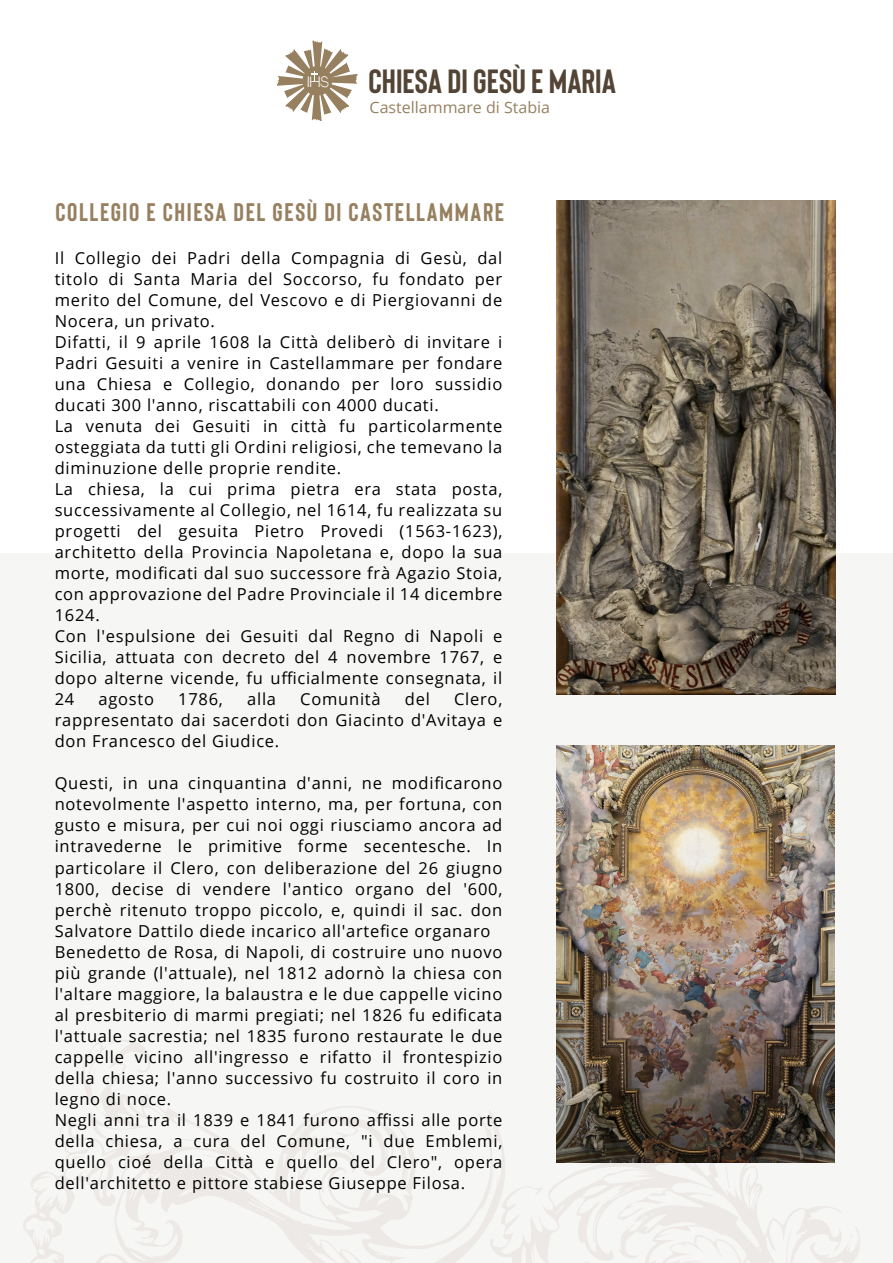
<style>
.page{position:relative;width:893px;height:1263px;background:#fff}
.page>*{position:absolute;margin:0;border:0;box-sizing:border-box;transform-origin:0 0}
.t1{font:700 33.6px "Bison";color:#544435}
.t2{font:700 25.5px "Bison";letter-spacing:.06em;color:#97805f}
.t3{font:16.5px/21px "Open Sans";letter-spacing:.045em;color:#000}
.t4{font:15.6px "Open Sans";color:#97805f}
.t5{font:300 expanded 14.85px "Agrandir";color:#fff}
</style>
<div class="page">
<div style="left:0;top:554px;width:893px;height:709px;background:#f6f6f5"></div>
<svg style="left:277px;top:40px;width:81px;height:81px"></svg>
<svg style="left:505px;top:1049px;width:337px;height:214px"></svg>
<svg style="left:725px;top:1162px;width:4px;height:26px"></svg>
<svg style="left:747px;top:1261px;width:8px;height:2px"></svg>
<svg style="left:745px;top:1173px;width:5px;height:23px"></svg>
<svg style="left:797px;top:1226px;width:63px;height:37px"></svg>
<svg style="left:617px;top:1196px;width:48px;height:35px"></svg>
<svg style="left:757px;top:1247px;width:5px;height:5px"></svg>
<svg style="left:23px;top:1040px;width:482px;height:223px"></svg>
<svg style="left:82px;top:1041px;width:25px;height:70px"></svg>
<svg style="left:168px;top:1183px;width:8px;height:6px"></svg>
<svg style="left:203px;top:1154px;width:20px;height:5px"></svg>
<svg style="left:490px;top:1165px;width:6px;height:29px"></svg>
<svg style="left:72px;top:1156px;width:12px;height:3px"></svg>
<svg style="left:380px;top:1131px;width:4px;height:6px"></svg>
<svg style="left:377px;top:1212px;width:6px;height:4px"></svg>
<svg style="left:286px;top:1121px;width:32px;height:33px"></svg>
<svg style="left:142px;top:1170px;width:20px;height:18px"></svg>
<svg style="left:484px;top:1113px;width:13px;height:31px"></svg>
<svg style="left:298px;top:1232px;width:20px;height:21px"></svg>
<img style="left:557px;top:200px;width:278px;height:495px">
<img style="left:557px;top:745px;width:278px;height:417px">
<p class="t5" style="left:307px;top:72px;width:23px">IHS</p>
<h1 class="t1" style="left:369px;top:63px;width:249px">CHIESA DI GESÙ E MARIA</h1>
<p class="t4" style="left:370px;top:96px;width:182px">Castellammare di Stabia</p>
<h2 class="t2" style="left:56px;top:199px;width:450px">COLLEGIO E CHIESA DEL GESÙ DI CASTELLAMMARE</h2>
<p class="t3" style="left:55px;top:247px;width:449px">Il Collegio dei Padri della Compagnia di Gesù, dal titolo di Santa Maria del Soccorso, fu fondato per merito del Comune, del Vescovo e di Piergiovanni de Nocera, un privato.<br>Difatti, il 9 aprile 1608 la Città deliberò di invitare i Padri Gesuiti a venire in Castellammare per fondare una Chiesa e Collegio, donando per loro sussidio ducati 300 l'anno, riscattabili con 4000 ducati.<br>La venuta dei Gesuiti in città fu particolarmente osteggiata da tutti gli Ordini religiosi, che temevano la diminuzione delle proprie rendite.<br>La chiesa, la cui prima pietra era stata posta, successivamente al Collegio, nel 1614, fu realizzata su progetti del gesuita Pietro Provedi (1563-1623), architetto della Provincia Napoletana e, dopo la sua morte, modificati dal suo successore frà Agazio Stoia, con approvazione del Padre Provinciale il 14 dicembre 1624.<br>Con l'espulsione dei Gesuiti dal Regno di Napoli e Sicilia, attuata con decreto del 4 novembre 1767, e dopo alterne vicende, fu ufficialmente consegnata, il 24</p>
<p class="t3" style="left:98px;top:688px;width:57px">agosto</p>
<p class="t3" style="left:178px;top:688px;width:46px">1786,</p>
<p class="t3" style="left:247px;top:688px;width:30px">alla</p>
<p class="t3" style="left:300px;top:688px;width:82px">Comunità</p>
<p class="t3" style="left:405px;top:688px;width:27px">del</p>
<p class="t3" style="left:55px;top:688px;width:449px;text-align:justify;text-indent:399px">Clero, rappresentato dai sacerdoti don Giacinto d'Avitaya e don Francesco del Giudice.</p>
<p class="t3" style="left:55px;top:772px;width:449px">Questi, in una cinquantina d'anni, ne modificarono notevolmente l'aspetto interno, ma, per fortuna, con gusto e misura, per cui noi oggi riusciamo ancora ad intravederne le primitive forme secentesche. In particolare il Clero, con deliberazione del 26 giugno 1800, decise di vendere l'antico organo del '600, perchè ritenuto troppo piccolo, e, quindi il sac. don Salvatore Dattilo diede incarico all'artefice organaro Benedetto de Rosa, di Napoli, di costruire uno nuovo più grande (l'attuale), nel 1812 adornò la chiesa con l'altare maggiore, la balaustra e le due cappelle vicino al presbiterio di marmi pregiati; nel 1826 fu edificata l'attuale sacrestia; nel 1835 furono restaurate le due cappelle vicino all'ingresso e rifatto il frontespizio della chiesa; l'anno successivo fu costruito il coro in legno di noce.<br>Negli anni tra il 1839 e 1841 furono affissi alle porte della chiesa, a cura del Comune, "i due Emblemi, quello cioé della Città e quello del Clero", opera dell'architetto e pittore stabiese Giuseppe Filosa.</p>
</div>
